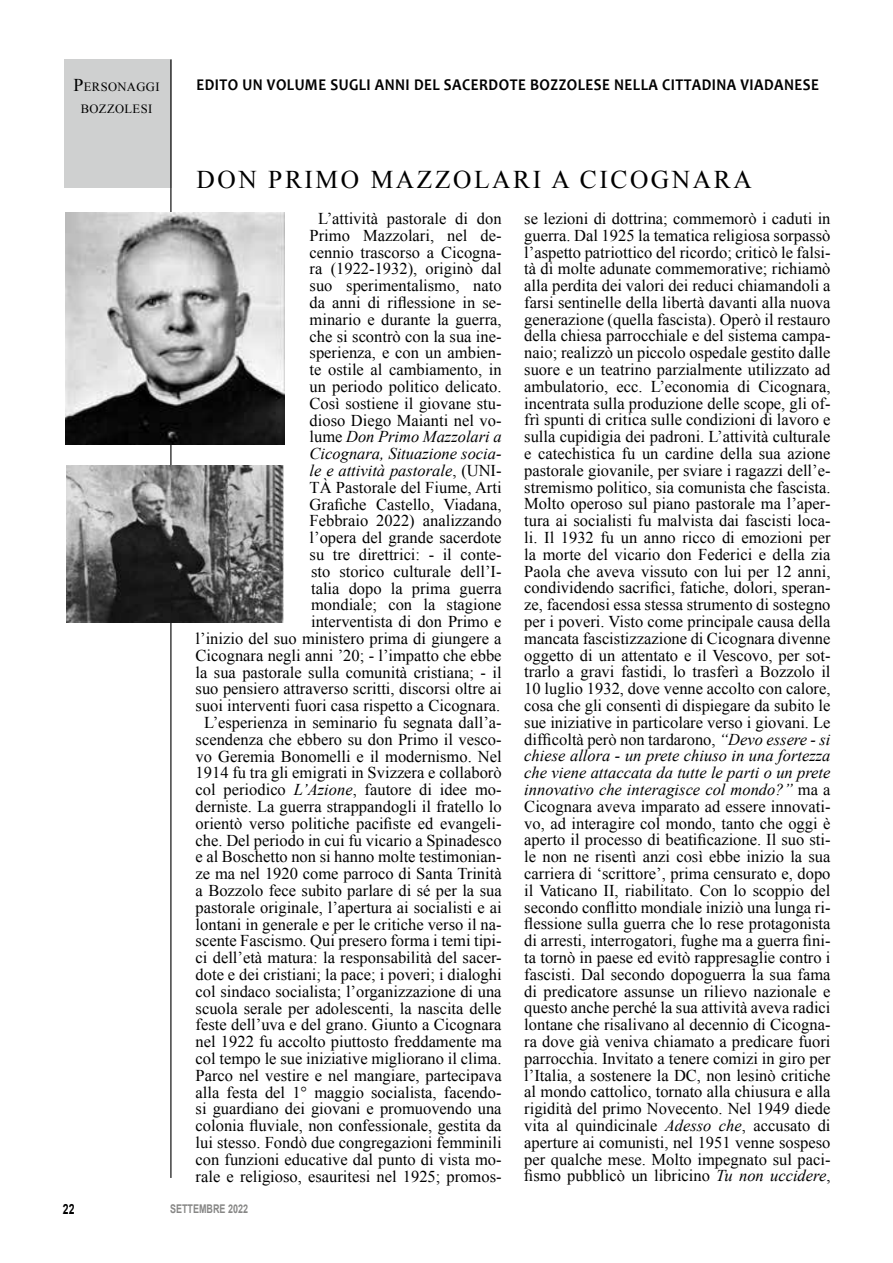
<style>
.page{position:relative;width:893px;height:1263px;background:#fff}
.page>*{position:absolute;margin:0;border:0;box-sizing:border-box;transform-origin:0 0}
.t1{font:25.5px "Times New Roman";color:#000}
.t2{font:16.5px/16.8px "Times New Roman";color:#000;text-align:right}
.t3{font:700 16.5px "Candara";letter-spacing:.03em;color:#000;scale:.91 1}
.t4{font:700 13.95px "Arial";color:#000;scale:.75 1}
.t5{font:12.6px/21.6px "Times New Roman";letter-spacing:.03em;color:#000;text-align:center}
.t6{font:700 12px "Arial";color:#878786;scale:.75 1}
.s1{font-size:18px}
.s2{font-style:italic}
</style>
<div class="page">
<div style="left:64px;top:60px;width:107px;height:128px;background:#cfd0d0"></div>
<hr style="left:170px;top:60px;width:1px;height:1118px;background:#000">
<img style="left:66px;top:213px;width:218px;height:231px">
<img style="left:66px;top:465px;width:218px;height:158px">
<p class="t5" style="left:73px;top:76px;width:88px"><span class="s1">P</span>ERSONAGGI<br>BOZZOLESI</p>
<p class="t3" style="left:196px;top:74px;width:686px">EDITO UN VOLUME SUGLI ANNI DEL SACERDOTE BOZZOLESE NELLA CITTADINA VIADANESE</p>
<h1 class="t1" style="left:196px;top:162px;width:21px">DON</h1>
<h1 class="t1" style="left:268px;top:162px;width:19px">PRIMO</h1>
<h1 class="t1" style="left:371px;top:162px;width:101px">MAZZOLARI</h1>
<h1 class="t1" style="left:551px;top:162px;width:47px">A CICO</h1>
<h1 class="t1" style="left:651px;top:162px;width:42px">GNARA</h1>
<p class="t2" style="left:196px;top:210px;width:308px">L’attività pastorale di don<br>Primo Mazzolari, nel de-<br>cennio trascorso a Cicogna-<br>ra (1922-1932), originò dal<br>suo sperimentalismo, nato<br>da anni di riflessione in se-<br>minario e durante la guerra,<br>che si scontrò con la sua ine-<br>sperienza, e con un ambien-<br>te ostile al cambiamento, in<br>un periodo politico delicato.<br>Così sostiene il giovane stu-<br>dioso Diego Maianti nel vo-<br>lume <span class="s2">Don Primo Mazzolari a<br>Cicognara, Situazione socia-<br>le e attività pastorale</span>, (UNI-<br>TÀ Pastorale del Fiume, Arti<br>Grafiche Castello, Viadana,<br>Febbraio 2022) analizzando<br>l’opera del grande sacerdote<br>su tre direttrici: - il conte-<br>sto storico culturale dell’I-<br>talia dopo la prima guerra<br>mondiale; con la stagione<br>interventista di don Primo e<br>l’inizio del suo ministero prima di giungere a Cicognara negli anni ’20; - l’impatto che ebbe la sua pastorale sulla comunità cristiana; - il suo pensiero attraverso scritti, discorsi oltre ai suoi interventi fuori casa rispetto a Cicognara.<br>L’esperienza in seminario fu segnata dall’a&shy;scendenza che ebbero su don Primo il vesco&shy;vo Geremia Bonomelli e il modernismo. Nel 1914 fu tra gli emigrati in Svizzera e collaborò col periodico <span class="s2">L’Azione</span>, fautore di idee mo&shy;derniste. La guerra strappandogli il fratello lo orientò verso politiche pacifiste ed evangeli&shy;che. Del periodo in cui fu vicario a Spinadesco e al Boschetto non si hanno molte testimonian&shy;ze ma nel 1920 come parroco di Santa Trinità a Bozzolo fece subito parlare di sé per la sua pastorale originale, l’apertura ai socialisti e ai lontani in generale e per le critiche verso il na&shy;scente Fascismo. Qui presero forma i temi tipi&shy;ci dell’età matura: la responsabilità del sacer&shy;dote e dei cristiani; la pace; i poveri; i dialoghi col sindaco socialista; l’organizzazione di una scuola serale per adolescenti, la nascita delle feste dell’uva e del grano. Giunto a Cicognara nel 1922 fu accolto piuttosto freddamente ma col tempo le sue iniziative migliorano il clima.<br>Parco nel vestire e nel mangiare, partecipava alla festa del 1° maggio socialista, facendo&shy;si guardiano dei giovani e promuovendo una colonia fluviale, non confessionale, gestita da lui stesso. Fondò due congregazioni femminili con funzioni educative dal punto di vista mo&shy;rale e religioso, esauritesi nel 1925; promos-</p>
<p class="t2" style="left:524px;top:210px;width:308px;text-align:justify">se lezioni di dottrina; commemorò i caduti in guerra. Dal 1925 la tematica religiosa sorpassò l’aspetto patriottico del ricordo; criticò le falsi&shy;tà di molte adunate commemorative; richiamò alla perdita dei valori dei reduci chiamandoli a farsi sentinelle della libertà davanti alla nuova generazione (quella fascista). Operò il restauro della chiesa parrocchiale e del sistema campa&shy;naio; realizzò un piccolo ospedale gestito dalle suore e un teatrino parzialmente utilizzato ad ambulatorio, ecc. L’economia di Cicognara, incentrata sulla produzione delle scope, gli of&shy;frì spunti di critica sulle condizioni di lavoro e sulla cupidigia dei padroni. L’attività culturale e catechistica fu un cardine della sua azione pastorale giovanile, per sviare i ragazzi dell’e&shy;stremismo politico, sia comunista che fascista.<br>Molto operoso sul piano pastorale ma l’aper&shy;tura ai socialisti fu malvista dai fascisti loca&shy;li. Il 1932 fu un anno ricco di emozioni per la morte del vicario don Federici e della zia Paola che aveva vissuto con lui per 12 anni, condividendo sacrifici, fatiche, dolori, speran&shy;ze, facendosi essa stessa strumento di sostegno per i poveri. Visto come principale causa della mancata fascistizzazione di Cicognara divenne oggetto di un attentato e il Vescovo, per sot&shy;trarlo a gravi fastidi, lo trasferì a Bozzolo il 10 luglio 1932, dove venne accolto con calore, cosa che gli consentì di dispiegare da subito le sue iniziative in particolare verso i giovani. Le difficoltà però non tardarono, <span class="s2">“Devo essere - si chiese allora - un prete chiuso in una fortezza che viene attaccata da tutte le parti o un prete innovativo che interagisce col mondo?”</span> ma a Cicognara aveva imparato ad essere innovati&shy;vo, ad interagire col mondo, tanto che oggi è aperto il processo di beatificazione. Il suo sti&shy;le non ne risentì anzi così ebbe inizio la sua carriera di ‘scrittore’, prima censurato e, dopo il Vaticano II, riabilitato. Con lo scoppio del secondo conflitto mondiale iniziò una lunga ri&shy;flessione sulla guerra che lo rese protagonista di arresti, interrogatori, fughe ma a guerra fini&shy;ta tornò in paese ed evitò rappresaglie contro i fascisti. Dal secondo dopoguerra la sua fama di predicatore assunse un rilievo nazionale e questo anche perché la sua attività aveva radici lontane che risalivano al decennio di Cicogna&shy;ra dove già veniva chiamato a predicare fuori parrocchia. Invitato a tenere comizi in giro per l’Italia, a sostenere la DC, non lesinò critiche al mondo cattolico, tornato alla chiusura e alla rigidità del primo Novecento. Nel 1949 diede vita al quindicinale <span class="s2">Adesso che</span>, accusato di aperture ai comunisti, nel 1951 venne sospeso per qualche mese. Molto impegnato sul paci&shy;fismo pubblicò un libricino <span class="s2">Tu non uccidere</span>,</p>
<p class="t4" style="left:63px;top:1200px;width:17px">22</p>
<p class="t6" style="left:170px;top:1201px;width:106px">SETTEMBRE 2022</p>
</div>
